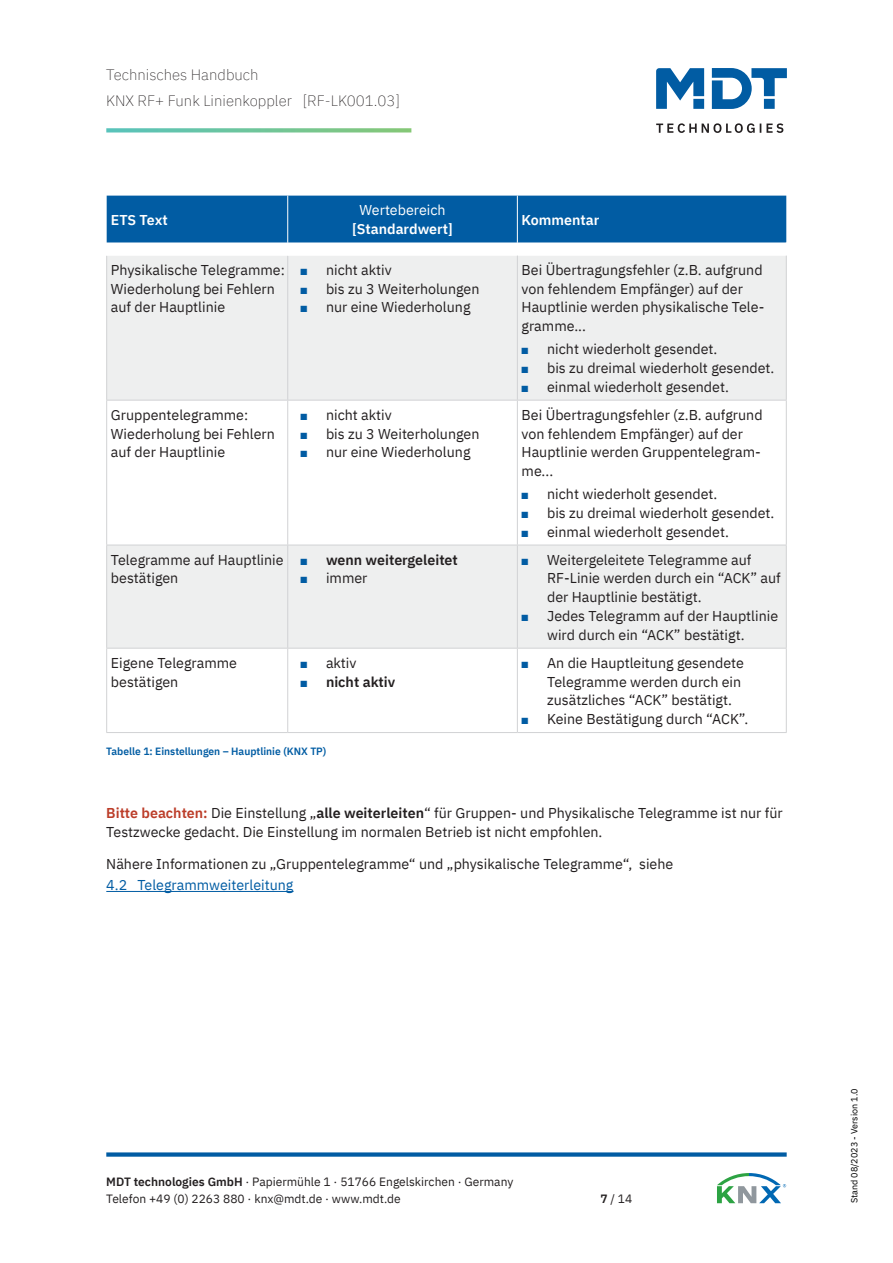
<style>
.page{position:relative;width:893px;height:1263px;background:#fff}
.page>*{position:absolute;margin:0;border:0;box-sizing:border-box;transform-origin:0 0}
.t1{font:200 15px/26.5px "IBM Plex Sans";color:#231f20}
.Text_3Punkt{font:14.25px/18.8px "IBM Plex Sans";color:#231f20}
.Text_linksbündig_1Punkt{font:14.25px/18.8px "IBM Plex Sans";color:#231f20}
.Text_linksbündig_3Punkt{font:14.25px/18.8px "IBM Plex Sans";color:#231f20}
.Text_1Punkt{font:14.25px/21.3px "IBM Plex Sans";color:#231f20}
.Titel{font:600 14.25px/18.8px "IBM Plex Sans";color:#fff;text-align:center}
.t2{font:600 14.25px "IBM Plex Sans";color:#231f20}
.t3{font:12px/17.9px "IBM Plex Sans";color:#231f20}
.t4{font:600 10.5px "IBM Plex Sans";color:#015ca3}
.t5{font:9px "IBM Plex Sans";color:#000}
.s1{font-weight:400}
.s2{color:#015ca3}
.s3{font-weight:600;color:#bc3d29}
.s4{font-weight:600}
</style>
<div class="page">
<svg style="left:656px;top:68px;width:131px;height:41px"></svg>
<svg style="left:656px;top:123px;width:127px;height:10px"></svg>
<svg style="left:717px;top:1173px;width:69px;height:30px"></svg>
<div style="left:106px;top:1152px;width:681px;height:5px;background:#015ca3"></div>
<svg style="left:106px;top:128px;width:305px;height:4px"></svg>
<hr style="left:106px;top:891px;width:187px;height:1px;background:#015ca3">
<svg style="left:107px;top:256px;width:679px;height:392px;fill:#eeefef"></svg>
<hr style="left:106px;top:256px;width:1px;height:144px;background:#d1d2d4">
<hr style="left:287px;top:256px;width:1px;height:144px;background:#d1d2d4">
<hr style="left:106px;top:400px;width:1px;height:145px;background:#d1d2d4">
<hr style="left:287px;top:400px;width:1px;height:145px;background:#d1d2d4">
<hr style="left:106px;top:545px;width:1px;height:103px;background:#d1d2d4">
<hr style="left:287px;top:545px;width:1px;height:103px;background:#d1d2d4">
<hr style="left:106px;top:648px;width:1px;height:84px;background:#d1d2d4">
<hr style="left:287px;top:648px;width:1px;height:84px;background:#d1d2d4">
<div style="left:107px;top:196px;width:680px;height:47px;background:#015ca3"></div>
<hr style="left:287px;top:196px;width:1px;height:46px;background:#fff">
<hr style="left:517px;top:196px;width:1px;height:46px;background:#fff">
<hr style="left:517px;top:256px;width:1px;height:144px;background:#d1d2d4">
<hr style="left:786px;top:256px;width:1px;height:144px;background:#d1d2d4">
<hr style="left:106px;top:400px;width:182px;height:1px;background:#d1d2d4">
<hr style="left:288px;top:400px;width:229px;height:1px;background:#d1d2d4">
<hr style="left:517px;top:400px;width:270px;height:1px;background:#d1d2d4">
<hr style="left:517px;top:400px;width:1px;height:145px;background:#d1d2d4">
<hr style="left:786px;top:400px;width:1px;height:145px;background:#d1d2d4">
<hr style="left:106px;top:545px;width:182px;height:1px;background:#d1d2d4">
<hr style="left:288px;top:545px;width:229px;height:1px;background:#d1d2d4">
<hr style="left:517px;top:545px;width:270px;height:1px;background:#d1d2d4">
<hr style="left:517px;top:545px;width:1px;height:103px;background:#d1d2d4">
<hr style="left:786px;top:545px;width:1px;height:103px;background:#d1d2d4">
<hr style="left:106px;top:648px;width:182px;height:1px;background:#d1d2d4">
<hr style="left:288px;top:648px;width:229px;height:1px;background:#d1d2d4">
<hr style="left:517px;top:648px;width:270px;height:1px;background:#d1d2d4">
<hr style="left:517px;top:648px;width:1px;height:84px;background:#d1d2d4">
<hr style="left:786px;top:648px;width:1px;height:84px;background:#d1d2d4">
<hr style="left:106px;top:732px;width:182px;height:1px;background:#d1d2d4">
<hr style="left:288px;top:732px;width:229px;height:1px;background:#d1d2d4">
<hr style="left:517px;top:732px;width:270px;height:1px;background:#d1d2d4">
<p class="t1" style="left:106px;top:60px;width:295px">Technisches Handbuch<br>KNX RF+ Funk Linienkoppler [RF-LK001.03]</p>
<p class="Titel" style="left:111px;top:209px;width:58px">ETS Text</p>
<p class="Titel" style="left:352px;top:200px;width:102px"><span class="s1">Wertebereich </span>[Standardwert]</p>
<p class="Titel" style="left:522px;top:209px;width:79px">Kommentar</p>
<p class="Text_linksbündig_3Punkt" style="left:111px;top:259px;width:175px">Physikalische Telegramme:<br>Wiederholung bei Fehlern auf der Hauptlinie</p>
<p class="Text_3Punkt" style="left:300px;top:259px;width:93px"><span class="s2">■</span> nicht aktiv</p>
<p class="Text_linksbündig_1Punkt" style="left:522px;top:259px;width:244px">Bei Übertragungsfehler (z.B. aufgrund von fehlendem Empfänger) auf der<br>Hauptlinie werden physikalische Tele&shy;gramme...</p>
<p class="Text_3Punkt" style="left:522px;top:338px;width:197px"><span class="s2">■</span> nicht wiederholt gesendet.</p>
<p class="Text_3Punkt" style="left:522px;top:357px;width:254px"><span class="s2">■</span> bis zu dreimal wiederholt gesendet.</p>
<p class="Text_3Punkt" style="left:522px;top:376px;width:209px"><span class="s2">■</span> einmal wiederholt gesendet.</p>
<p class="Text_3Punkt" style="left:300px;top:278px;width:180px"><span class="s2">■</span> bis zu 3 Weiterholungen</p>
<p class="Text_3Punkt" style="left:300px;top:297px;width:172px"><span class="s2">■</span> nur eine Wiederholung</p>
<p class="Text_linksbündig_3Punkt" style="left:111px;top:404px;width:165px">Gruppentelegramme:<br>Wiederholung bei Fehlern auf der Hauptlinie</p>
<p class="Text_3Punkt" style="left:300px;top:404px;width:93px"><span class="s2">■</span> nicht aktiv</p>
<p class="Text_3Punkt" style="left:300px;top:423px;width:180px"><span class="s2">■</span> bis zu 3 Weiterholungen</p>
<p class="Text_3Punkt" style="left:300px;top:442px;width:172px"><span class="s2">■</span> nur eine Wiederholung</p>
<p class="Text_linksbündig_3Punkt" style="left:111px;top:549px;width:174px">Telegramme auf Hauptlinie bestätigen</p>
<p class="t2" style="left:300px;top:548px;width:159px"><span class="s2">■</span> wenn weitergeleitet</p>
<p class="Text_3Punkt" style="left:300px;top:568px;width:69px"><span class="s2">■</span> immer</p>
<p class="Text_linksbündig_3Punkt" style="left:111px;top:652px;width:128px">Eigene Telegramme bestätigen</p>
<p class="Text_3Punkt" style="left:300px;top:652px;width:58px"><span class="s2">■</span> aktiv</p>
<p class="t2" style="left:300px;top:670px;width:96px"><span class="s2">■</span> nicht aktiv</p>
<p class="t4" style="left:106px;top:743px;width:222px">Tabelle 1: Einstellungen – Hauptlinie (KNX TP)</p>
<p class="Text_linksbündig_1Punkt" style="left:522px;top:404px;width:242px">Bei Übertragungsfehler (z.B. aufgrund von fehlendem Empfänger) auf der<br>Hauptlinie werden Gruppentelegram&shy;me...</p>
<p class="Text_3Punkt" style="left:522px;top:483px;width:197px"><span class="s2">■</span> nicht wiederholt gesendet.</p>
<p class="Text_3Punkt" style="left:522px;top:502px;width:254px"><span class="s2">■</span> bis zu dreimal wiederholt gesendet.</p>
<p class="Text_3Punkt" style="left:522px;top:521px;width:209px"><span class="s2">■</span> einmal wiederholt gesendet.</p>
<p class="Text_3Punkt" style="left:547px;top:549px;width:235px;text-indent:-26px"><span class="s2">■</span> Weitergeleitete Telegramme auf<br>RF-Linie werden durch ein “ACK” auf der Hauptlinie bestätigt.</p>
<p class="Text_3Punkt" style="left:522px;top:605px;width:258px;text-align:center"><span class="s2">■</span> Jedes Telegramm auf der Hauptlinie wird durch ein “ACK” bestätigt.</p>
<p class="Text_3Punkt" style="left:547px;top:652px;width:198px;text-indent:-26px"><span class="s2">■</span> An die Hauptleitung gesendete<br>Telegramme werden durch ein zusätzliches “ACK” bestätigt.</p>
<p class="Text_3Punkt" style="left:522px;top:708px;width:228px"><span class="s2">■</span> Keine Bestätigung durch “ACK”.</p>
<p class="Text_3Punkt" style="left:106px;top:803px;width:678px"><span class="s3">Bitte beachten:</span> Die Einstellung „<span class="s4">alle weiterleiten</span>“ für Gruppen- und Physikalische Telegramme ist nur für<br>Testzwecke gedacht. Die Einstellung im normalen Betrieb ist nicht empfohlen.</p>
<p class="Text_1Punkt" style="left:106px;top:852px;width:568px">Nähere Informationen zu „Gruppentelegramme“ und „physikalische Telegramme“, siehe<br><span class="s2">4.2 Telegrammweiterleitung</span></p>
<p class="t3" style="left:106px;top:1171px;width:409px"><span class="s4">MDT technologies GmbH</span> · Papiermühle 1 · 51766 Engelskirchen · Germany<br>Telefon +49 (0) 2263 880 · knx@mdt.de · www.mdt.de</p>
<p class="t3" style="left:600px;top:1189px;width:33px"><span class="s4">7</span> / 14</p>
<p class="t5" style="left:847px;top:1203px;width:116px;rotate:-90deg">Stand 08/2023 - Version 1.0</p>
</div>
